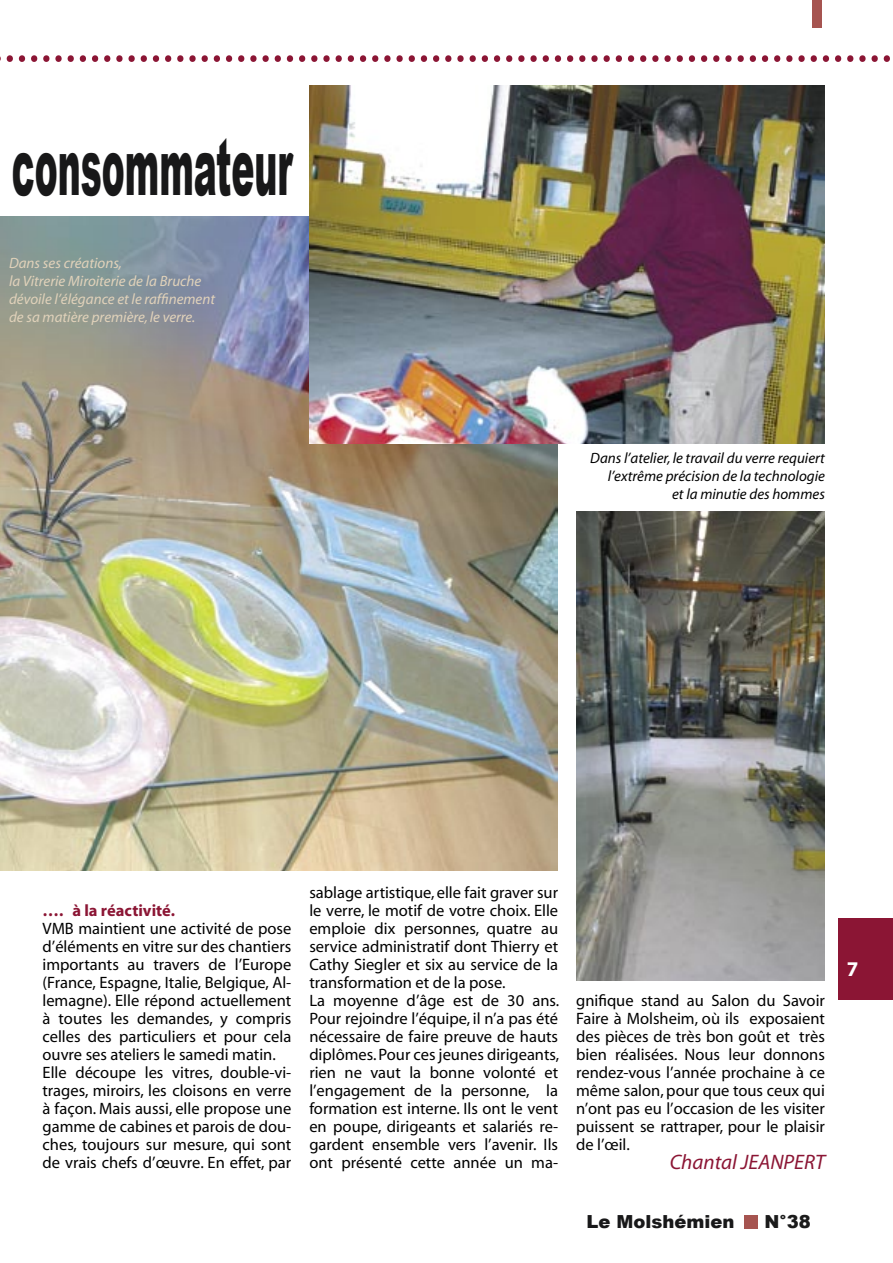
<style>
.page{position:relative;width:893px;height:1263px;background:#fff}
.page>*{position:absolute;margin:0;border:0;box-sizing:border-box;transform-origin:0 0}
.t1{font:900 79.35px "Arial";color:#181819;scale:.43 1}
.t2{font:52.5px "Myriad";color:#8b1534}
.t3{font:italic 21px "Myriad";color:#8b1534}
.t4{font:700 21px "Myriad";color:#fff}
.t5{font:900 18px "Arial";color:#181819}
.t6{font:900 18px "Arial";color:#1b1b1b}
.t7{font:16.5px/18px "Myriad";color:#000}
.t8{font:italic 15px/18px "Myriad";color:#e1d2ba}
.t9{font:italic 15px/18px "Myriad";color:#000;text-align:right}
.s1{font-weight:700;color:#8b1534}
</style>
<div class="page">
<img style="left:0;top:216px;width:558px;height:655px">
<img style="left:576px;top:511px;width:249px;height:469px">
<div style="left:812px;top:0;width:10px;height:27px;background:#a65450"></div>
<div style="left:838px;top:918px;width:55px;height:81px;background:#8b1534"></div>
<svg style="left:745px;top:1228px;width:13px;height:1px"></svg>
<div style="left:745px;top:1215px;width:13px;height:13px;background:#a65450"></div>
<img style="left:309px;top:86px;width:516px;height:357px">
<p class="t2" style="left:4px;top:18px;width:889px">.........................................................................</p>
<p class="t1" style="left:12px;top:122px;width:655px">consommateur</p>
<p class="t8" style="left:9px;top:254px;width:208px">Dans ses créations,<br>la Vitrerie Miroiterie de la Bruche dévoile l’élégance et le raffinement de sa matière première, le verre.</p>
<p class="t9" style="left:590px;top:450px;width:236px">Dans l’atelier, le travail du verre requiert l’extrême précision de la technologie<br>et la minutie des hommes</p>
<p class="t7" style="left:43px;top:902px;width:250px"><span class="s1">…. à la réactivité.<br></span>VMB maintient une activité de pose d’éléments en vitre sur des chantiers importants au travers de l’Europe (France, Espagne, Italie, Belgique, Al&shy;lemagne). Elle répond actuellement à toutes les demandes, y compris celles des particuliers et pour cela ouvre ses ateliers le samedi matin.<br>Elle découpe les vitres, double-vi&shy;trages, miroirs, les cloisons en verre à façon. Mais aussi, elle propose une gamme de cabines et parois de dou&shy;ches, toujours sur mesure, qui sont de vrais chefs d’œuvre. En effet, par</p>
<p class="t7" style="left:309px;top:884px;width:252px">sablage artistique, elle fait graver sur le verre, le motif de votre choix. Elle emploie dix personnes, quatre au service administratif dont Thierry et Cathy Siegler et six au service de la transformation et de la pose.<br>La moyenne d’âge est de 30 ans.<br>Pour rejoindre l’équipe, il n’a pas été nécessaire de faire preuve de hauts diplômes. Pour ces jeunes dirigeants, rien ne vaut la bonne volonté et l’engagement de la personne, la formation est interne. Ils ont le vent en poupe, dirigeants et salariés re&shy;gardent ensemble vers l’avenir. Ils ont présenté cette année un ma-</p>
<p class="t7" style="left:576px;top:992px;width:250px;text-align:justify">gnifique stand au Salon du Savoir Faire à Molsheim, où ils exposaient des pièces de très bon goût et très bien réalisées. Nous leur donnons rendez-vous l’année prochaine à ce même salon, pour que tous ceux qui n’ont pas eu l’occasion de les visiter puissent se rattraper, pour le plaisir de l’œil.</p>
<p class="t3" style="left:670px;top:1151px;width:157px">Chantal JEANPERT</p>
<p class="t5" style="left:587px;top:1212px;width:150px">Le Molshémien</p>
<p class="t6" style="left:765px;top:1212px;width:48px">N°38</p>
<p class="t4" style="left:847px;top:958px;width:13px">7</p>
</div>
